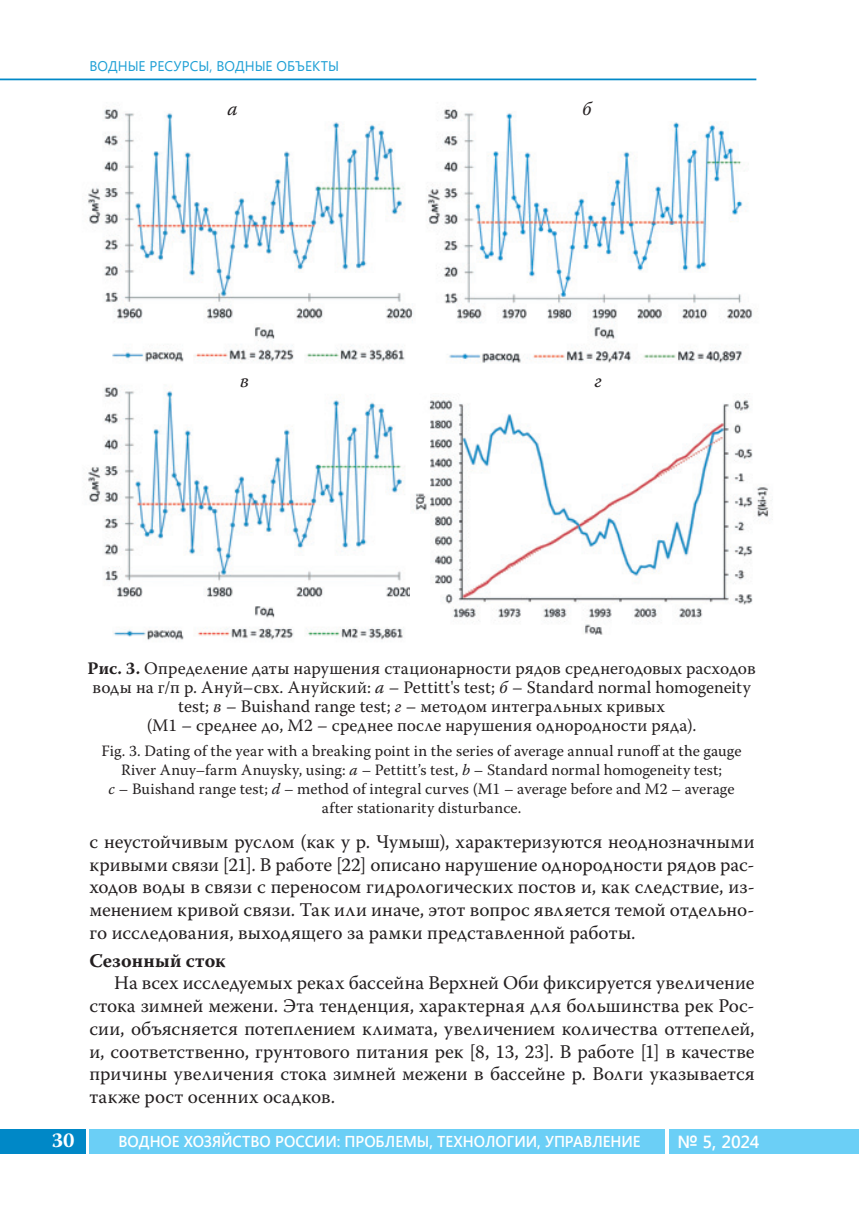
<style>
.page{position:relative;width:859px;height:1206px;background:#fff}
.page>*{position:absolute;margin:0;border:0;box-sizing:border-box;transform-origin:0 0}
.t1{font:700 21px "Warnock Pro";color:#fff}
.t2{font:19.25px/22.8px "Warnock Pro";color:#231f20;text-align:justify}
.t3{font:700 19.25px "Warnock Pro";letter-spacing:.005em;color:#231f20}
.t4{font:italic 19.25px "Warnock Pro";color:#231f20}
.t5{font:17.5px/19.2px "Warnock Pro";letter-spacing:.005em;color:#231f20;text-align:center}
.t6{font:600 17.5px "Segoe UI";color:#fff}
.t7{font:15.75px/19.2px "Warnock Pro";letter-spacing:.01em;color:#231f20;text-align:center}
.t8{font:600 15.75px "Segoe UI";letter-spacing:-.005em;color:#fff;scale:.95 1}
.t9{font:14px "Segoe UI";color:#1fa0d5}
.s1{font-weight:700}
.s2{font-style:italic}
</style>
<div class="page">
<div style="left:89px;top:1128px;width:576px;height:25px;background:#6bcff6"></div>
<div style="left:0;top:1128px;width:86px;height:25px;background:#0088c7"></div>
<div style="left:669px;top:1128px;width:189px;height:25px;background:#6bcff6"></div>
<hr style="left:0;top:79px;width:756px;height:1px;background:#0088c7">
<img style="left:88px;top:109px;width:665px;height:531px">
<img style="left:410px;top:393px;width:363px;height:247px">
<p class="t9" style="left:89px;top:56px;width:251px">ВОДНЫЕ РЕСУРСЫ, ВОДНЫЕ ОБЪЕКТЫ</p>
<p class="t4" style="left:227px;top:101px;width:12px">а</p>
<p class="t4" style="left:582px;top:101px;width:11px">б</p>
<p class="t4" style="left:240px;top:373px;width:11px">в</p>
<p class="t4" style="left:594px;top:373px;width:9px">г</p>
<p class="t5" style="left:87px;top:660px;width:669px"><span class="s1">Рис. 3.</span> Определение даты нарушения стационарности рядов среднегодовых расходов воды на г/п р. Ануй–свх. Ануйский: <span class="s2">а</span> – Pettitt's test; <span class="s2">б</span> – Standard normal homogeneity test; <span class="s2">в</span> – Buishand range test; <span class="s2">г</span> – методом интегральных кривых<br>(M1 – среднее до, M2 – среднее после нарушения однородности ряда).</p>
<p class="t7" style="left:101px;top:742px;width:641px">Fig. 3. Dating of the year with a breaking point in the series of average annual runoff at the gauge River Anuy–farm Anuysky, using: <span class="s2">a</span> – Pettitt’s test, <span class="s2">b</span> – Standard normal homogeneity test;<br><span class="s2">c</span> – Buishand range test; <span class="s2">d</span> – method of integral curves (M1 – average before and M2 – average after stationarity disturbance.</p>
<p class="t2" style="left:89px;top:831px;width:666px">с неустойчивым руслом (как у р. Чумыш), характеризуются неоднозначными кривыми связи [21]. В работе [22] описано нарушение однородности рядов рас&shy;ходов воды в связи с переносом гидрологических постов и, как следствие, из&shy;менением кривой связи. Так или иначе, этот вопрос является темой отдельно&shy;го исследования, выходящего за рамки представленной работы.</p>
<p class="t3" style="left:89px;top:952px;width:138px">Сезонный сток</p>
<p class="t2" style="left:114px;top:973px;width:641px">На всех исследуемых реках бассейна Верхней Оби фиксируется увеличение</p>
<p class="t2" style="left:89px;top:996px;width:666px">стока зимней межени. Эта тенденция, характерная для большинства рек Рос-</p>
<p class="t2" style="left:89px;top:1018px;width:666px">сии, объясняется потеплением климата, увеличением количества оттепелей,</p>
<p class="t2" style="left:89px;top:1041px;width:666px">и, соответственно, грунтового питания рек [8, 13, 23]. В работе [1] в качестве</p>
<p class="t2" style="left:89px;top:1064px;width:666px">причины увеличения стока зимней межени в бассейне р. Волги указывается</p>
<p class="t2" style="left:89px;top:1087px;width:247px">также рост осенних осадков.</p>
<p class="t1" style="left:52px;top:1132px;width:24px">30</p>
<p class="t8" style="left:118px;top:1129px;width:551px">ВОДНОЕ ХОЗЯЙСТВО РОССИИ: ПРОБЛЕМЫ, ТЕХНОЛОГИИ, УПРАВЛЕНИЕ</p>
<p class="t6" style="left:677px;top:1128px;width:84px">№ 5, 2024</p>
</div>
